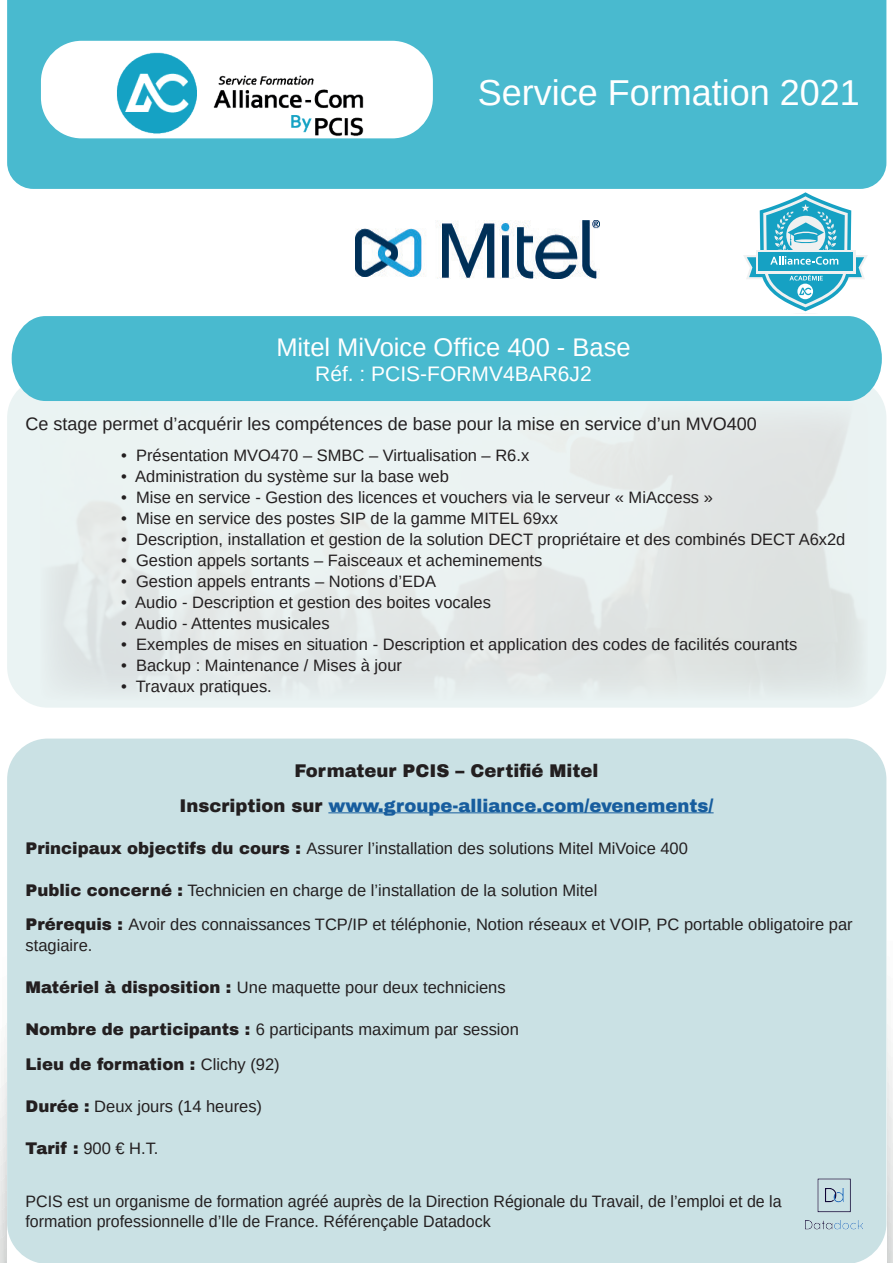
<style>
.page{position:relative;width:893px;height:1263px;background:#fff}
.page>*{position:absolute;margin:0;border:0;box-sizing:border-box;transform-origin:0 0}
.t1{font:36px "Arimo";color:#fff}
.t2{font:25.5px "Arimo";color:#fff}
.t3{font:21px "Arimo";color:#fff}
.t4{font:900 18px/34.5px "Archivo";color:#231f20;text-align:center}
.t5{font:18px "Arimo";color:#231f20}
.t6{font:16.5px/34.5px "Arimo";color:#231f20}
.t7{font:900 16.5px "Archivo";color:#231f20}
.s1{color:#175d9e}
.s2{font-family:"Archivo";font-weight:900}
.s3{font-family:"Arimo";font-weight:400}
</style>
<div class="page">
<div style="left:7px;top:0;width:879px;height:189px;background:#49bacf"></div>
<div style="left:41px;top:41px;width:392px;height:97px;background:#fff;border-radius:41px"></div>
<div style="left:7px;top:377px;width:879px;height:331px;background:#eaf3f3;border-radius:41px"></div>
<div style="left:7px;top:738px;width:879px;height:525px;background:#cae1e4"></div>
<div style="left:12px;top:316px;width:870px;height:85px;background:#49bacf"></div>
<img style="left:111px;top:52px;width:260px;height:95px">
<img style="left:355px;top:221px;width:244px;height:57px">
<svg style="left:744px;top:192px;width:123px;height:119px"></svg>
<hr style="left:328px;top:812px;width:386px;height:1px;background:#175d9e">
<img style="left:803px;top:1175px;width:65px;height:58px">
<h1 class="t1" style="left:478px;top:70px;width:384px">Service Formation 2021</h1>
<h2 class="t2" style="left:276px;top:331px;width:356px">Mitel MiVoice Office 400 - Base</h2>
<p class="t3" style="left:315px;top:361px;width:278px">Réf. : PCIS-FORMV4BAR6J2</p>
<p class="t5" style="left:26px;top:412px;width:733px">Ce stage permet d’acquérir les compétences de base pour la mise en service d’un MVO400</p>
<p class="t6" style="left:121px;top:438px;width:410px">• Présentation MVO470 – SMBC – Virtualisation – R6.x</p>
<p class="t6" style="left:121px;top:459px;width:329px">• Administration du système sur la base web</p>
<p class="t6" style="left:121px;top:480px;width:593px">• Mise en service - Gestion des licences et vouchers via le serveur « MiAccess »</p>
<p class="t6" style="left:121px;top:501px;width:438px">• Mise en service des postes SIP de la gamme MITEL 69xx</p>
<p class="t6" style="left:121px;top:522px;width:726px">• Description, installation et gestion de la solution DECT propriétaire et des combinés DECT A6x2d</p>
<p class="t6" style="left:121px;top:543px;width:423px">• Gestion appels sortants – Faisceaux et acheminements</p>
<p class="t6" style="left:121px;top:564px;width:316px">• Gestion appels entrants – Notions d’EDA</p>
<p class="t6" style="left:121px;top:585px;width:371px">• Audio - Description et gestion des boites vocales</p>
<p class="t6" style="left:121px;top:606px;width:210px">• Audio - Attentes musicales</p>
<p class="t6" style="left:121px;top:627px;width:678px">• Exemples de mises en situation - Description et application des codes de facilités courants</p>
<p class="t6" style="left:121px;top:648px;width:282px">• Backup : Maintenance / Mises à jour</p>
<p class="t6" style="left:121px;top:669px;width:152px">• Travaux pratiques.</p>
<p class="t4" style="left:179px;top:753px;width:536px">Formateur PCIS – Certifié Mitel<br>Inscription sur <span class="s1">www.groupe-alliance.com/evenements/</span></p>
<p class="t6" style="left:26px;top:831px;width:664px"><span class="s2">Principaux objectifs du cours :</span> Assurer l’installation des solutions Mitel MiVoice 400</p>
<p class="t6" style="left:26px;top:873px;width:829px"><span class="s2">Public concerné :</span> Technicien en charge de l’installation de la solution Mitel<br><span class="s2">Prérequis :</span> Avoir des connaissances TCP/IP et téléphonie, Notion réseaux et VOIP, PC portable obligatoire par</p>
<p class="t6" style="left:26px;top:928px;width:68px">stagiaire.</p>
<p class="t6" style="left:26px;top:970px;width:482px"><span class="s2">Matériel à disposition :</span> Une maquette pour deux techniciens</p>
<p class="t6" style="left:26px;top:1012px;width:495px"><span class="s2">Nombre de participants :</span> 6 participants maximum par session</p>
<p class="t7" style="left:26px;top:1054px;width:256px">Lieu de formation : <span class="s3">Clichy (92)</span></p>
<p class="t6" style="left:26px;top:1089px;width:238px"><span class="s2">Durée :</span> Deux jours (14 heures)</p>
<p class="t6" style="left:26px;top:1131px;width:135px"><span class="s2">Tarif :</span> 900 € H.T.</p>
<p class="t6" style="left:26px;top:1192px;width:758px;line-height:19.8px">PCIS est un organisme de formation agréé auprès de la Direction Régionale du Travail, de l’emploi et de la formation professionnelle d’Ile de France. Référençable Datadock</p>
</div>
